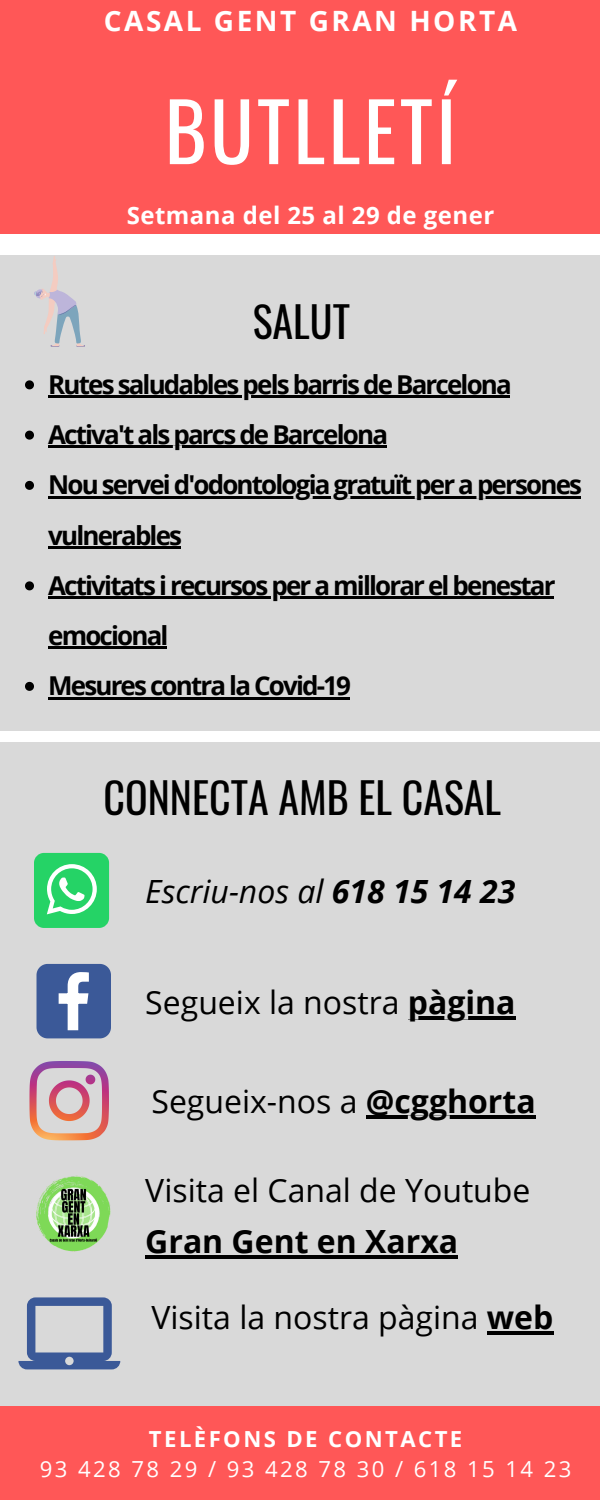
<style>
.page{position:relative;width:600px;height:1500px;background:#fff}
.page>*{position:absolute;margin:0;border:0;box-sizing:border-box;transform-origin:0 0}
.t1{font:80px "Oswald";letter-spacing:.045em;color:#fff}
.t2{font:42px "Oswald";color:#000}
.t3{font:32px/51.2px "Open Sans";color:#000}
.t4{font:italic 32px "Open Sans";color:#000}
.t5{font:700 28px "Open Sans";letter-spacing:.09em;color:#fff}
.t6{font:700 26px/50.2px "Open Sans";letter-spacing:-.07em;color:#000}
.t7{font:700 24px "Open Sans";letter-spacing:.02em;color:#fff}
.t8{font:22.1px "Open Sans";letter-spacing:.11em;color:#fff}
.t9{font:700 22.1px "Open Sans";letter-spacing:.11em;color:#fff}
.s1{font-weight:700}
</style>
<div class="page">
<div style="left:0;top:0;width:600px;height:233px;background:#ff5757"></div>
<div style="left:0;top:256px;width:600px;height:475px;background:#d9d9d9"></div>
<svg style="left:25px;top:380px;width:9px;height:9px"></svg>
<hr style="left:48px;top:395px;width:462px;height:3px;background:#000">
<svg style="left:25px;top:431px;width:9px;height:9px"></svg>
<hr style="left:48px;top:446px;width:338px;height:2px;background:#000">
<svg style="left:25px;top:481px;width:9px;height:9px"></svg>
<hr style="left:48px;top:496px;width:532px;height:2px;background:#000">
<hr style="left:48px;top:546px;width:132px;height:2px;background:#000">
<svg style="left:25px;top:581px;width:9px;height:9px"></svg>
<hr style="left:48px;top:596px;width:506px;height:3px;background:#000">
<hr style="left:48px;top:647px;width:119px;height:2px;background:#000">
<svg style="left:25px;top:682px;width:9px;height:9px"></svg>
<hr style="left:48px;top:697px;width:301px;height:2px;background:#000">
<div style="left:0;top:743px;width:600px;height:677px;background:#d9d9d9"></div>
<div style="left:0;top:1407px;width:600px;height:93px;background:#ff5757"></div>
<svg style="left:34px;top:256px;width:51px;height:91px"></svg>
<svg style="left:29px;top:1061px;width:80px;height:79px"></svg>
<svg style="left:37px;top:964px;width:74px;height:74px;background:#5d75a9"></svg>
<svg style="left:18px;top:1297px;width:102px;height:72px"></svg>
<div style="left:34px;top:853px;width:75px;height:75px;background:#25d366;border-radius:10px"></div>
<svg style="left:47px;top:864px;width:50px;height:50px"></svg>
<img style="left:36px;top:1175px;width:75px;height:77px">
<hr style="left:408px;top:1016px;width:108px;height:3px;background:#000">
<hr style="left:366px;top:1116px;width:170px;height:3px;background:#000">
<hr style="left:487px;top:1331px;width:66px;height:3px;background:#000">
<hr style="left:145px;top:1256px;width:313px;height:3px;background:#000">
<p class="t5" style="left:104px;top:1px;width:415px">CASAL GENT GRAN HORTA</p>
<p class="t1" style="left:165px;top:69px;width:293px">BUTLLETÍ</p>
<p class="t7" style="left:127px;top:198px;width:369px">Setmana del 25 al 29 de gener</p>
<p class="t2" style="left:253px;top:289px;width:99px">SALUT</p>
<p class="t6" style="left:48px;top:359px;width:465px">Rutes saludables pels barris de Barcelona</p>
<p class="t6" style="left:48px;top:409px;width:341px">Activa't als parcs de Barcelona</p>
<p class="t6" style="left:48px;top:459px;width:535px">Nou servei d'odontologia gratuït per a persones vulnerables</p>
<p class="t6" style="left:48px;top:560px;width:509px">Activitats i recursos per a millorar el benestar emocional</p>
<p class="t6" style="left:48px;top:660px;width:304px">Mesures contra la Covid-19</p>
<p class="t2" style="left:103px;top:765px;width:399px">CONNECTA AMB EL CASAL</p>
<p class="t4" style="left:145px;top:869px;width:372px">Escriu-nos al <span class="s1">618 15 14 23</span></p>
<p class="t3" style="left:145px;top:976px;width:372px">Segueix la nostra <span class="s1">pàgina</span></p>
<p class="t3" style="left:151px;top:1075px;width:386px">Segueix-nos a <span class="s1">@cgghorta</span></p>
<p class="t3" style="left:145px;top:1164px;width:387px">Visita el Canal de Youtube<br><span class="s1">Gran Gent en Xarxa</span></p>
<p class="t3" style="left:151px;top:1291px;width:403px">Visita la nostra pàgina <span class="s1">web</span></p>
<p class="t9" style="left:149px;top:1423px;width:315px">TELÈFONS DE CONTACTE</p>
<p class="t8" style="left:40px;top:1454px;width:533px">93 428 78 29 / 93 428 78 30 / 618 15 14 23</p>
</div>
